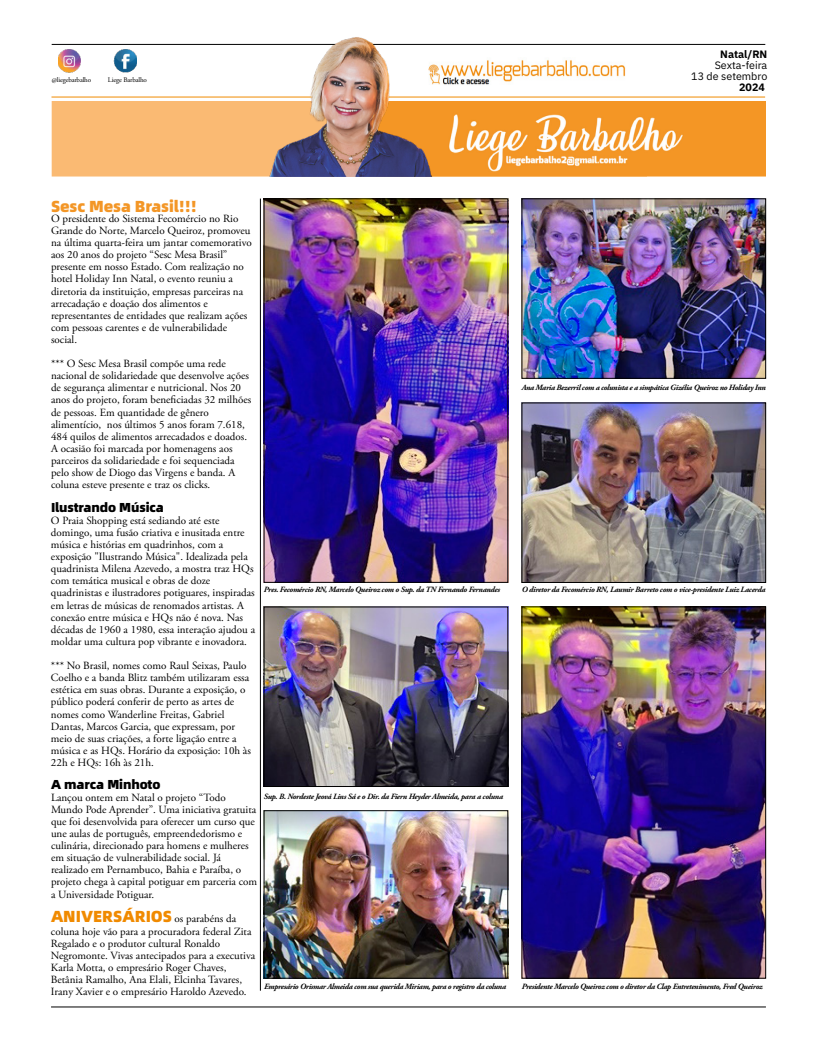
<style>
.page{position:relative;width:817px;height:1049px;background:#fff}
.page>*{position:absolute;margin:0;border:0;box-sizing:border-box;transform-origin:0 0}
.t1{font:900 16px "Alibaba Sans";color:#f08a00}
.t2{font:900 16px "Alibaba Sans";letter-spacing:-.01em;color:#f39626}
.t3{font:900 13px "Alibaba Sans";letter-spacing:-.01em;color:#000}
.t4{font:11px/12.1px "Adobe Garamond Pro";color:#000}
.t5{font:10.7px/11.2px "IBM Plex Sans";color:#000;text-align:right}
.t6{font:700 10.7px "IBM Plex Sans";color:#000}
.t7{font:italic 700 8px "Adobe Garamond Pro";letter-spacing:-.035em;color:#000}
.t8{font:7px "Adobe Garamond Pro";letter-spacing:-.02em;color:#000}
.s1{font-family:"Adobe Garamond Pro";font-weight:400;font-size:11px;color:#000}
</style>
<div class="page">
<hr style="left:260px;top:199px;width:1px;height:792px;background:#000">
<hr style="left:51px;top:1006px;width:714px;height:1px;background:#000">
<img style="left:266px;top:201px;width:240px;height:380px">
<div style="left:264px;top:199px;width:244px;height:384px;border:1px solid #000"></div>
<img style="left:266px;top:609px;width:240px;height:176px">
<div style="left:264px;top:607px;width:244px;height:180px;border:1px solid #000"></div>
<img style="left:523px;top:201px;width:240px;height:176px">
<div style="left:521px;top:199px;width:244px;height:180px;border:1px solid #000"></div>
<img style="left:523px;top:405px;width:240px;height:176px">
<div style="left:521px;top:403px;width:244px;height:180px;border:1px solid #000"></div>
<img style="left:266px;top:812px;width:240px;height:164px">
<div style="left:264px;top:810px;width:244px;height:168px;border:1px solid #000"></div>
<img style="left:523px;top:609px;width:240px;height:367px">
<div style="left:521px;top:607px;width:244px;height:371px;border:1px solid #000"></div>
<div style="left:51px;top:102px;width:193px;height:74px;background:#faba73"></div>
<div style="left:453px;top:102px;width:312px;height:74px;background:#f49625"></div>
<hr style="left:52px;top:44px;width:713px;height:1px;background:#000">
<hr style="left:51px;top:97px;width:714px;height:1px;background:#f08a00">
<img style="left:244px;top:37px;width:209px;height:139px">
<img style="left:424px;top:58px;width:202px;height:27px">
<img style="left:448px;top:110px;width:235px;height:63px">
<img style="left:58px;top:49px;width:79px;height:23px">
<p class="t8" style="left:52px;top:76px;width:41px">@liegebarbalho</p>
<p class="t8" style="left:108px;top:76px;width:40px">Liege Barbalho</p>
<p class="t6" style="left:720px;top:46px;width:49px">Natal/RN</p>
<p class="t5" style="left:691px;top:59px;width:78px">Sexta-feira<br>13 de setembro</p>
<p class="t6" style="left:739px;top:79px;width:27px">2024</p>
<h1 class="t2" style="left:51px;top:193px;width:147px">Sesc Mesa Brasil!!!</h1>
<p class="t4" style="left:51px;top:213px;width:202px">O presidente do Sistema Fecomércio no Rio Grande do Norte, Marcelo Queiroz, promoveu na última quarta-feira um jantar comemorativo aos 20 anos do projeto “Sesc Mesa Brasil” presente em nosso Estado. Com realização no hotel Holiday Inn Natal, o evento reuniu a diretoria da instituição, empresas parceiras na arrecadação e doação dos alimentos e representantes de entidades que realizam ações com pessoas carentes e de vulnerabilidade social.</p>
<p class="t4" style="left:51px;top:358px;width:202px">*** O Sesc Mesa Brasil compõe uma rede nacional de solidariedade que desenvolve ações de segurança alimentar e nutricional. Nos 20 anos do projeto, foram beneficiadas 32 milhões de pessoas. Em quantidade de gênero alimentício, nos últimos 5 anos foram 7.618, 484 quilos de alimentos arrecadados e doados.<br>A ocasião foi marcada por homenagens aos parceiros da solidariedade e foi sequenciada pelo show de Diogo das Virgens e banda. A coluna esteve presente e traz os clicks.</p>
<p class="t3" style="left:51px;top:497px;width:114px">Ilustrando Música</p>
<p class="t4" style="left:51px;top:515px;width:205px">O Praia Shopping está sediando até este domingo, uma fusão criativa e inusitada entre música e histórias em quadrinhos, com a exposição "Ilustrando Música". Idealizada pela quadrinista Milena Azevedo, a mostra traz HQs com temática musical e obras de doze quadrinistas e ilustradores potiguares, inspiradas em letras de músicas de renomados artistas. A conexão entre música e HQs não é nova. Nas décadas de 1960 a 1980, essa interação ajudou a moldar uma cultura pop vibrante e inovadora.</p>
<p class="t4" style="left:51px;top:660px;width:201px">*** No Brasil, nomes como Raul Seixas, Paulo Coelho e a banda Blitz também utilizaram essa estética em suas obras. Durante a exposição, o público poderá conferir de perto as artes de nomes como Wanderline Freitas, Gabriel Dantas, Marcos Garcia, que expressam, por meio de suas criações, a forte ligação entre a música e as HQs. Horário da exposição: 10h às 22h e HQs: 16h às 21h.</p>
<p class="t7" style="left:264px;top:584px;width:238px">Pres. Fecomércio RN, Marcelo Queiroz com o Sup. da TN Fernando Fernandes</p>
<p class="t7" style="left:521px;top:383px;width:245px">Ana Maria Bezerril com a colunista e a simpática Gizélia Queiroz no Holiday Inn</p>
<p class="t7" style="left:521px;top:584px;width:245px">O diretor da Fecomércio RN, Laumir Barreto com o vice-presidente Luiz Lacerda</p>
<p class="t3" style="left:51px;top:773px;width:111px">A marca Minhoto</p>
<p class="t4" style="left:51px;top:791px;width:208px">Lançou ontem em Natal o projeto “Todo Mundo Pode Aprender”. Uma iniciativa gratuita que foi desenvolvida para oferecer um curso que une aulas de português, empreendedorismo e culinária, direcionado para homens e mulheres em situação de vulnerabilidade social. Já realizado em Pernambuco, Bahia e Paraíba, o projeto chega à capital potiguar em parceria com a Universidade Potiguar.</p>
<h1 class="t1" style="left:51px;top:904px;width:187px">ANIVERSÁRIOS <span class="s1">os parabéns da</span></h1>
<p class="t4" style="left:51px;top:925px;width:206px">coluna hoje vão para a procuradora federal Zita Regalado e o produtor cultural Ronaldo Negromonte. Vivas antecipados para a executiva Karla Motta, o empresário Roger Chaves, Betânia Ramalho, Ana Elali, Elcinha Tavares, Irany Xavier e o empresário Haroldo Azevedo.</p>
<p class="t7" style="left:264px;top:792px;width:241px">Sup. B. Nordeste Jeová Lins Sá e o Dir. da Fiern Heyder Almeida, para a coluna</p>
<p class="t7" style="left:264px;top:982px;width:243px">Empresário Orismar Almeida com sua querida Miriam, para o registro da coluna</p>
<p class="t7" style="left:521px;top:982px;width:242px">Presidente Marcelo Queiroz com o diretor da Clap Entretenimento, Fred Queiroz</p>
</div>
